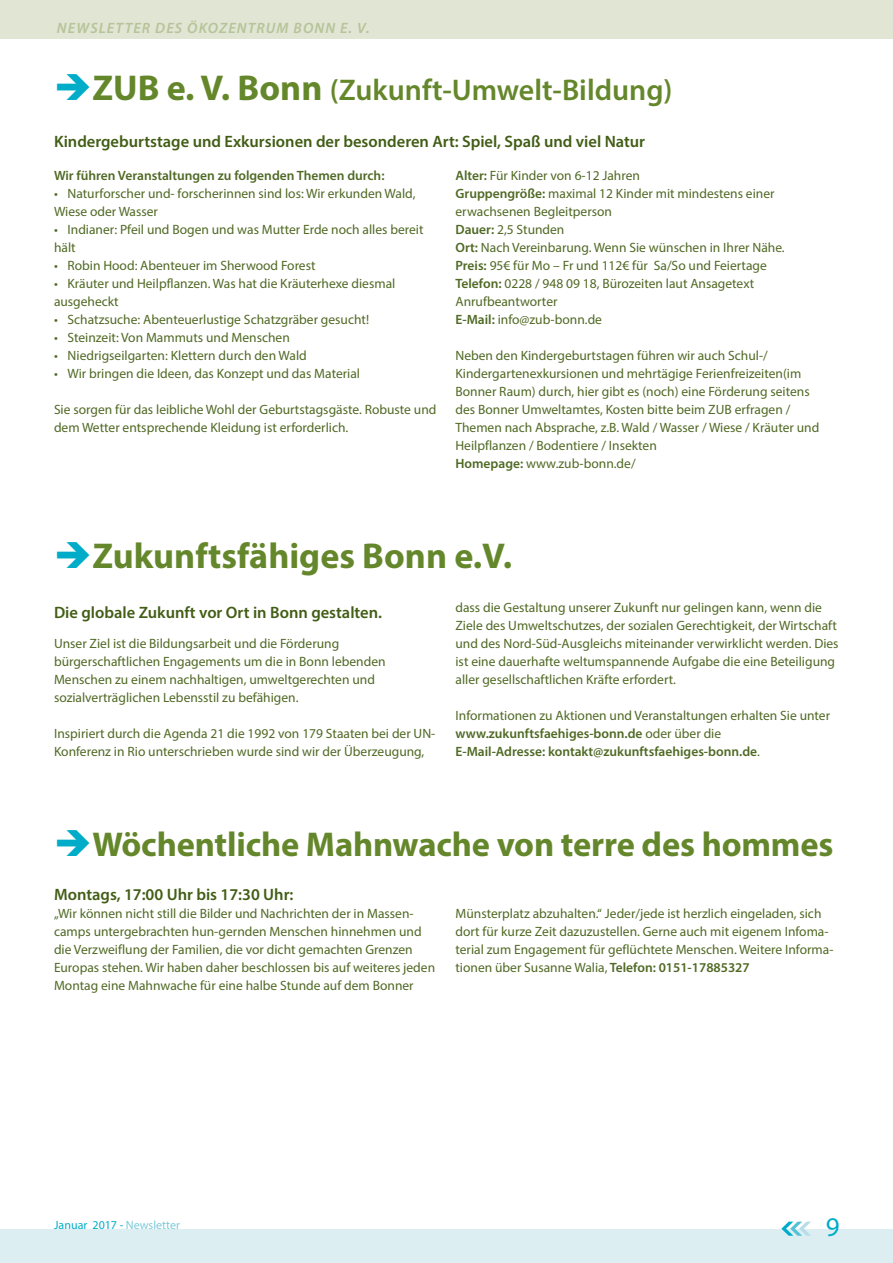
<style>
.page{position:relative;width:893px;height:1263px;background:#fff}
.page>*{position:absolute;margin:0;border:0;box-sizing:border-box;transform-origin:0 0}
.t1{font:700 36px "Myriad Pro";color:#65872b}
.t2{font:700 34.5px "Myriad Pro";letter-spacing:-.005em;color:#65872b}
.t3{font:600 30px "Myriad Pro";color:#65872b}
.t4{font:27px "Myriad Pro";color:#00acc8}
.t5{font:600 16.5px "Myriad Pro";color:#425d15}
.t6{font:italic 600 15px "Myriad Pro";letter-spacing:.075em;color:#b7c398}
.t7{font:13.5px/18px "Myriad Pro";color:#506924}
.t8{font:600 13.5px/18px "Myriad Pro";color:#506924}
.t9{font:12px "Myriad Pro";color:#00acc8}
.s1{color:#00acc8}
.s2{font-weight:700;font-size:36px}
.s3{font-weight:600}
.s4{font-weight:400}
.s5{color:#7ccada}
</style>
<div class="page">
<div style="left:0;top:1229px;width:893px;height:34px;background:#ddeef3"></div>
<svg style="left:781px;top:1221px;width:30px;height:15px"></svg>
<div style="left:0;top:0;width:893px;height:38px;background:#e0e5d4"></div>
<p class="t6" style="left:57px;top:18px;width:314px">NEWSLETTER DES ÖKOZENTRUM BONN E. V.</p>
<h3 class="t3" style="left:54px;top:71px;width:620px"><span class="s1">➔</span><span class="s2">ZUB e. V. Bonn</span> (Zukunft-Umwelt-Bildung)</h3>
<p class="t5" style="left:54px;top:131px;width:593px">Kindergeburtstage und Exkursionen der besonderen Art: Spiel, Spaß und viel Natur</p>
<p class="t8" style="left:54px;top:166px;width:332px">Wir führen Veranstaltungen zu folgenden Themen durch:</p>
<p class="t7" style="left:54px;top:184px;width:363px">• Naturforscher und- forscherinnen sind los: Wir erkunden Wald,<br>Wiese oder Wasser</p>
<p class="t7" style="left:54px;top:220px;width:371px">• Indianer: Pfeil und Bogen und was Mutter Erde noch alles bereit hält</p>
<p class="t7" style="left:54px;top:256px;width:263px">• Robin Hood: Abenteuer im Sherwood Forest</p>
<p class="t7" style="left:54px;top:274px;width:343px">• Kräuter und Heilpflanzen. Was hat die Kräuterhexe diesmal ausgeheckt</p>
<p class="t7" style="left:54px;top:310px;width:317px">• Schatzsuche: Abenteuerlustige Schatzgräber gesucht!</p>
<p class="t7" style="left:54px;top:328px;width:237px">• Steinzeit: Von Mammuts und Menschen</p>
<p class="t7" style="left:54px;top:346px;width:254px">• Niedrigseilgarten: Klettern durch den Wald</p>
<p class="t7" style="left:54px;top:364px;width:308px">• Wir bringen die Ideen, das Konzept und das Material</p>
<p class="t7" style="left:54px;top:400px;width:384px">Sie sorgen für das leibliche Wohl der Geburtstagsgäste. Robuste und dem Wetter entsprechende Kleidung ist erforderlich.</p>
<p class="t7" style="left:455px;top:166px;width:331px"><span class="s3">Alter:</span> Für Kinder von 6-12 Jahren<br><span class="s3">Gruppengröße:</span> maximal 12 Kinder mit mindestens einer erwachsenen Begleitperson<br><span class="s3">Dauer:</span> 2,5 Stunden<br><span class="s3">Ort:</span> Nach Vereinbarung. Wenn Sie wünschen in Ihrer Nähe.<br><span class="s3">Preis:</span> 95€ für Mo – Fr und 112€ für Sa/So und Feiertage <span class="s3">Telefon:</span> 0228 / 948 09 18, Bürozeiten laut Ansagetext Anrufbeantworter<br><span class="s3">E-Mail:</span> info@zub-bonn.de</p>
<p class="t7" style="left:455px;top:346px;width:365px">Neben den Kindergeburtstagen führen wir auch Schul-/ Kindergartenexkursionen und mehrtägige Ferienfreizeiten(im Bonner Raum) durch, hier gibt es (noch) eine Förderung seitens des Bonner Umweltamtes, Kosten bitte beim ZUB erfragen / Themen nach Absprache, z.B. Wald / Wasser / Wiese / Kräuter und Heilpflanzen / Bodentiere / Insekten<br><span class="s3">Homepage:</span> www.zub-bonn.de/</p>
<h1 class="t1" style="left:54px;top:532px;width:459px"><span class="s1">➔</span>Zukunftsfähiges Bonn e.V.</h1>
<p class="t5" style="left:54px;top:602px;width:330px">Die globale Zukunft vor Ort in Bonn gestalten.</p>
<p class="t7" style="left:54px;top:634px;width:333px">Unser Ziel ist die Bildungsarbeit und die Förderung bürgerschaftlichen Engagements um die in Bonn lebenden Menschen zu einem nachhaltigen, umweltgerechten und sozialverträglichen Lebensstil zu befähigen.</p>
<p class="t7" style="left:54px;top:724px;width:383px">Inspiriert durch die Agenda 21 die 1992 von 179 Staaten bei der UN-<br>Konferenz in Rio unterschrieben wurde sind wir der Überzeugung,</p>
<p class="t7" style="left:455px;top:598px;width:385px">dass die Gestaltung unserer Zukunft nur gelingen kann, wenn die Ziele des Umweltschutzes, der sozialen Gerechtigkeit, der Wirtschaft und des Nord-Süd-Ausgleichs miteinander verwirklicht werden. Dies ist eine dauerhafte weltumspannende Aufgabe die eine Beteiligung aller gesellschaftlichen Kräfte erfordert.</p>
<p class="t8" style="left:455px;top:706px;width:376px"><span class="s4">Informationen zu Aktionen und Veranstaltungen erhalten Sie unter </span>www.zukunftsfaehiges-bonn.de <span class="s4">oder über die<br></span>E-Mail-Adresse: kontakt@zukunftsfaehiges-bonn.de<span class="s4">.</span></p>
<h2 class="t2" style="left:54px;top:822px;width:781px"><span class="s1">➔</span>Wöchentliche Mahnwache von terre des hommes</h2>
<p class="t5" style="left:54px;top:884px;width:241px">Montags, 17:00 Uhr bis 17:30 Uhr:</p>
<p class="t7" style="left:54px;top:904px;width:383px">„Wir können nicht still die Bilder und Nachrichten der in Massen&shy;camps untergebrachten hun-gernden Menschen hinnehmen und die Verzweiflung der Familien, die vor dicht gemachten Grenzen Europas stehen. Wir haben daher beschlossen bis auf weiteres jeden Montag eine Mahnwache für eine halbe Stunde auf dem Bonner</p>
<p class="t7" style="left:455px;top:904px;width:380px">Münsterplatz abzuhalten.“ Jeder/jede ist herzlich eingeladen, sich dort für kurze Zeit dazuzustellen. Gerne auch mit eigenem Infoma&shy;terial zum Engagement für geflüchtete Menschen. Weitere Informa&shy;tionen über Susanne Walia, <span class="s3">Telefon: 0151-17885327</span></p>
<p class="t9" style="left:54px;top:1218px;width:127px">Januar 2017 - <span class="s5">Newsletter</span></p>
<h3 class="t4" style="left:826px;top:1210px;width:15px">9</h3>
</div>
